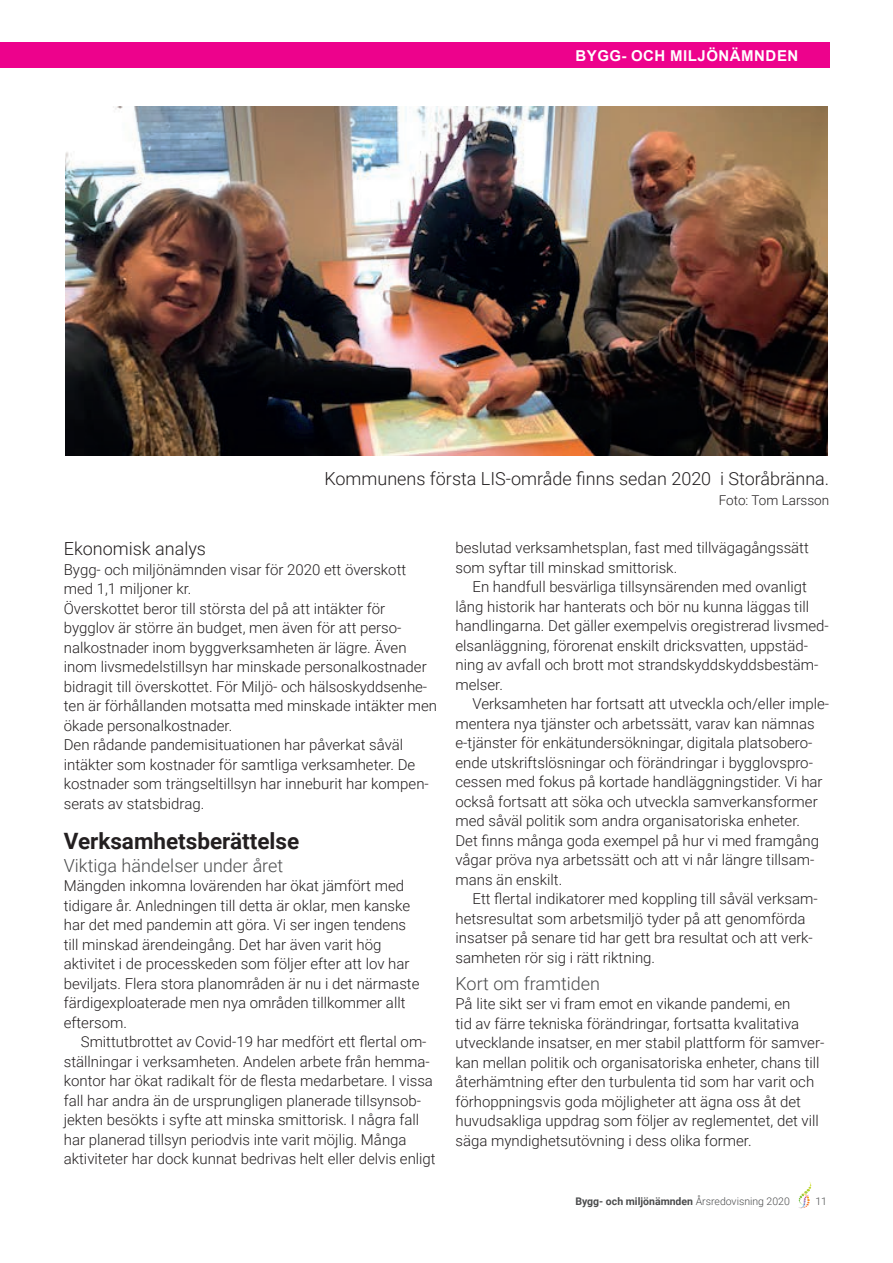
<style>
.page{position:relative;width:893px;height:1263px;background:#fff}
.page>*{position:absolute;margin:0;border:0;box-sizing:border-box;transform-origin:0 0}
.t1{font:700 22.5px "Roboto";color:#231f20}
.t2{font:300 18px "Roboto";color:#231f20}
.t3{font:300 18px "Roboto";color:#4b4c4d}
.t4{font:300 15px/19.5px "Roboto";color:#231f20}
.t5{font:700 15px "Arial";letter-spacing:.035em;color:#fff}
.t6{font:300 13.5px "Roboto";color:#231f20}
.t7{font:700 10.5px "Roboto";color:#4b4c4d}
.t8{font:300 10.5px "Roboto";color:#4b4c4d}
.s1{font-weight:300}
</style>
<div class="page">
<svg style="left:799px;top:1182px;width:12px;height:27px"></svg>
<div style="left:0;top:43px;width:829px;height:25px;background:#ed028c"></div>
<img style="left:66px;top:106px;width:761px;height:349px">
<p class="t5" style="left:576px;top:45px;width:224px">BYGG- OCH MILJÖNÄMNDEN</p>
<p class="t2" style="left:324px;top:466px;width:506px">Kommunens första LIS-område finns sedan 2020 i Storåbränna.</p>
<p class="t6" style="left:719px;top:491px;width:112px">Foto: Tom Larsson</p>
<p class="t2" style="left:64px;top:536px;width:144px">Ekonomisk analys</p>
<p class="t4" style="left:64px;top:559px;width:375px">Bygg- och miljönämnden visar för 2020 ett överskott med 1,1 miljoner kr.<br>Överskottet beror till största del på att intäkter för bygglov är större än budget, men även för att perso&shy;nalkostnader inom byggverksamheten är lägre. Även inom livsmedelstillsyn har minskade personalkostnader bidragit till överskottet. För Miljö- och hälsoskyddsenhe&shy;ten är förhållanden motsatta med minskade intäkter men ökade personalkostnader.<br>Den rådande pandemisituationen har påverkat såväl intäkter som kostnader för samtliga verksamheter. De kostnader som trängseltillsyn har inneburit har kompen&shy;serats av statsbidrag.</p>
<h1 class="t1" style="left:64px;top:825px;width:237px">Verksamhetsberättelse</h1>
<p class="t3" style="left:64px;top:853px;width:221px">Viktiga händelser under året</p>
<p class="t4" style="left:64px;top:876px;width:357px">Mängden inkomna lovärenden har ökat jämfört med tidigare år. Anledningen till detta är oklar, men kanske har det med pandemin att göra. Vi ser ingen tendens till minskad ärendeingång. Det har även varit hög aktivitet i de processkeden som följer efter att lov har beviljats. Flera stora planområden är nu i det närmaste färdigexploaterade men nya områden tillkommer allt eftersom.</p>
<p class="t4" style="left:64px;top:1032px;width:373px;text-indent:17px">Smittutbrottet av Covid-19 har medfört ett flertal om&shy;ställningar i verksamheten. Andelen arbete från hemma&shy;kontor har ökat radikalt för de flesta medarbetare. I vissa fall har andra än de ursprungligen planerade tillsynsob&shy;jekten besökts i syfte att minska smittorisk. I några fall har planerad tillsyn periodvis inte varit möjlig. Många aktiviteter har dock kunnat bedrivas helt eller delvis enligt</p>
<p class="t4" style="left:455px;top:537px;width:355px">beslutad verksamhetsplan, fast med tillvägagångssätt som syftar till minskad smittorisk.</p>
<p class="t4" style="left:455px;top:576px;width:375px;text-indent:17px">En handfull besvärliga tillsynsärenden med ovanligt lång historik har hanterats och bör nu kunna läggas till handlingarna. Det gäller exempelvis oregistrerad livsmed&shy;elsanläggning, förorenat enskilt dricksvatten, uppstäd&shy;ning av avfall och brott mot strandskyddskyddsbestäm&shy;melser.</p>
<p class="t4" style="left:455px;top:693px;width:375px;text-indent:17px">Verksamheten har fortsatt att utveckla och/eller imple&shy;mentera nya tjänster och arbetssätt, varav kan nämnas e-tjänster för enkätundersökningar, digitala platsobero&shy;ende utskriftslösningar och förändringar i bygglovspro&shy;cessen med fokus på kortade handläggningstider. Vi har också fortsatt att söka och utveckla samverkansformer med såväl politik som andra organisatoriska enheter.<br>Det finns många goda exempel på hur vi med framgång vågar pröva nya arbetssätt och att vi når längre tillsam&shy;mans än enskilt.</p>
<p class="t4" style="left:455px;top:888px;width:364px;text-indent:17px">Ett flertal indikatorer med koppling till såväl verksam&shy;hetsresultat som arbetsmiljö tyder på att genomförda insatser på senare tid har gett bra resultat och att verk&shy;samheten rör sig i rätt riktning.</p>
<p class="t3" style="left:455px;top:970px;width:146px">Kort om framtiden</p>
<p class="t4" style="left:455px;top:993px;width:370px">På lite sikt ser vi fram emot en vikande pandemi, en<br>tid av färre tekniska förändringar, fortsatta kvalitativa utvecklande insatser, en mer stabil plattform för samver&shy;kan mellan politik och organisatoriska enheter, chans till återhämtning efter den turbulenta tid som har varit och förhoppningsvis goda möjligheter att ägna oss åt det huvudsakliga uppdrag som följer av reglementet, det vill säga myndighetsutövning i dess olika former.</p>
<p class="t7" style="left:575px;top:1194px;width:216px">Bygg- och miljönämnden <span class="s1">Årsredovisning 2020</span></p>
<p class="t8" style="left:815px;top:1194px;width:13px">11</p>
</div>
